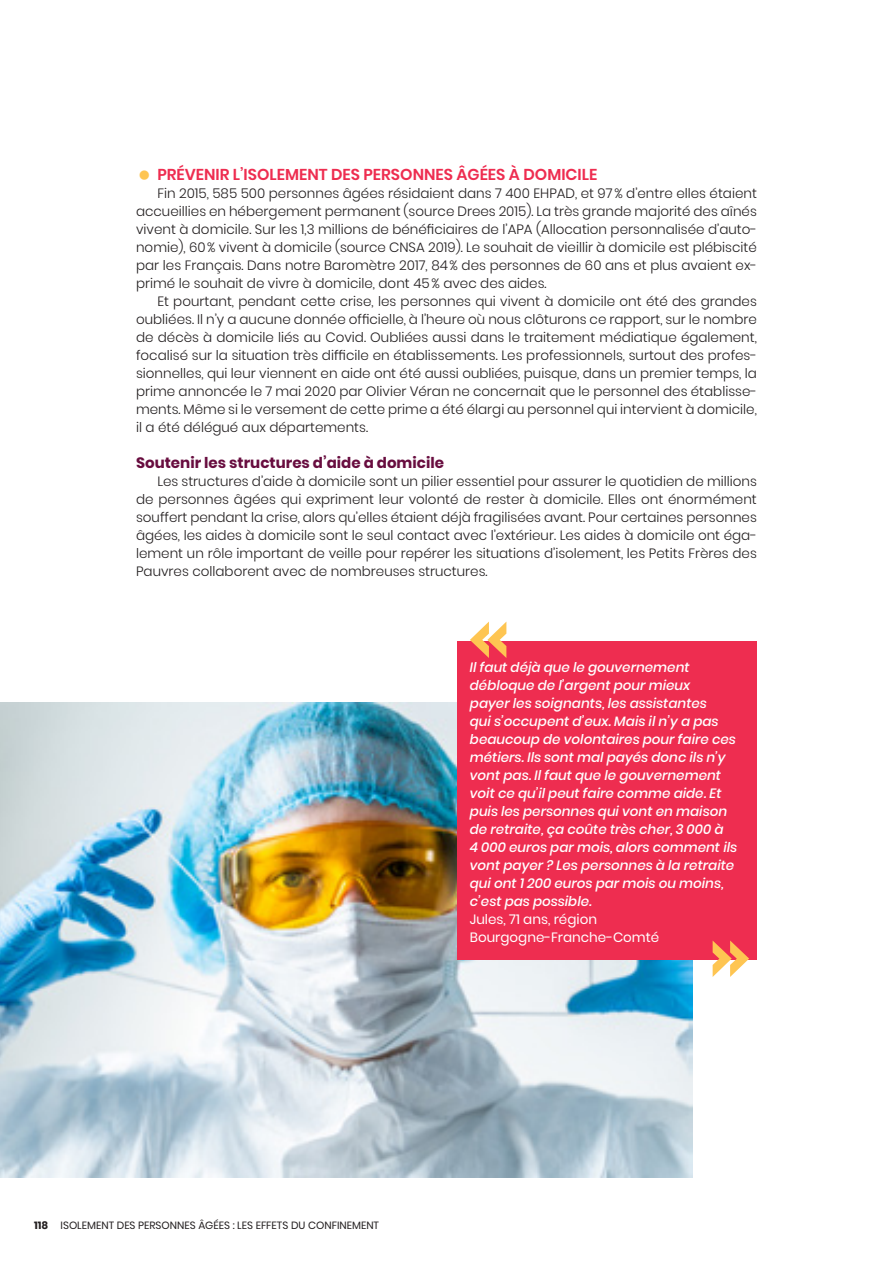
<style>
.page{position:relative;width:893px;height:1263px;background:#fff}
.page>*{position:absolute;margin:0;border:0;box-sizing:border-box;transform-origin:0 0}
.t1{font:600 15.75px "Poppins";color:#ee2d50}
.t2{font:700 15px "Poppins";color:#680d3f}
.t3{font:300 13.5px/18px "Poppins";color:#231f20;text-align:justify}
.t4{font:italic 500 13.5px/18px "Poppins";color:#fff}
.t5{font:13.5px/18px "Poppins";color:#fff}
.t6{font:10.5px "Poppins";color:#231f20}
.s1{font-weight:700}
</style>
<div class="page">
<img style="left:0;top:702px;width:692px;height:476px">
<div style="left:457px;top:641px;width:300px;height:318px;background:#ee2d50"></div>
<svg style="left:470px;top:621px;width:36px;height:37px"></svg>
<svg style="left:713px;top:940px;width:36px;height:37px"></svg>
<p class="t1" style="left:157px;top:165px;width:441px">PRÉVENIR L’ISOLEMENT DES PERSONNES ÂGÉES À DOMICILE</p>
<p class="t3" style="left:136px;top:184px;width:623px;text-indent:21px">Fin 2015, 585 500 personnes âgées résidaient dans 7 400 EHPAD, et 97% d’entre elles étaient accueillies en hébergement permanent (source Drees 2015). La très grande majorité des aînés vivent à domicile. Sur les 1,3 millions de bénéficiaires de l’APA (Allocation personnalisée d’auto&shy;nomie), 60% vivent à domicile (source CNSA 2019). Le souhait de vieillir à domicile est plébiscité par les Français. Dans notre Baromètre 2017, 84% des personnes de 60 ans et plus avaient ex&shy;primé le souhait de vivre à domicile, dont 45% avec des aides.</p>
<p class="t3" style="left:136px;top:292px;width:623px;text-indent:21px">Et pourtant, pendant cette crise, les personnes qui vivent à domicile ont été des grandes oubliées. Il n’y a aucune donnée officielle, à l’heure où nous clôturons ce rapport, sur le nombre de décès à domicile liés au Covid. Oubliées aussi dans le traitement médiatique également, focalisé sur la situation très difficile en établissements. Les professionnels, surtout des profes&shy;sionnelles, qui leur viennent en aide ont été aussi oubliées, puisque, dans un premier temps, la prime annoncée le 7 mai 2020 par Olivier Véran ne concernait que le personnel des établisse&shy;ments. Même si le versement de cette prime a été élargi au personnel qui intervient à domicile, il a été délégué aux départements.</p>
<p class="t2" style="left:136px;top:454px;width:309px">Soutenir les structures d’aide à domicile</p>
<p class="t3" style="left:136px;top:472px;width:622px;text-indent:21px">Les structures d’aide à domicile sont un pilier essentiel pour assurer le quotidien de millions de personnes âgées qui expriment leur volonté de rester à domicile. Elles ont énormément souffert pendant la crise, alors qu’elles étaient déjà fragilisées avant. Pour certaines personnes âgées, les aides à domicile sont le seul contact avec l’extérieur. Les aides à domicile ont éga&shy;lement un rôle important de veille pour repérer les situations d’isolement, les Petits Frères des Pauvres collaborent avec de nombreuses structures.</p>
<p class="t4" style="left:470px;top:658px;width:269px">Il faut déjà que le gouvernement débloque de l’argent pour mieux<br>payer les soignants, les assistantes<br>qui s’occupent d’eux. Mais il n’y a pas beaucoup de volontaires pour faire ces métiers. Ils sont mal payés donc ils n’y vont pas. Il faut que le gouvernement voit ce qu’il peut faire comme aide. Et puis les personnes qui vont en maison de retraite, ça coûte très cher, 3 000 à<br>4 000 euros par mois, alors comment ils vont payer ? Les personnes à la retraite qui ont 1 200 euros par mois ou moins, c’est pas possible.</p>
<p class="t5" style="left:470px;top:910px;width:191px">Jules, 71 ans, région<br>Bourgogne-Franche-Comté</p>
<p class="t6" style="left:34px;top:1219px;width:347px"><span class="s1">118</span> ISOLEMENT DES PERSONNES ÂGÉES : LES EFFETS DU CONFINEMENT</p>
</div>
